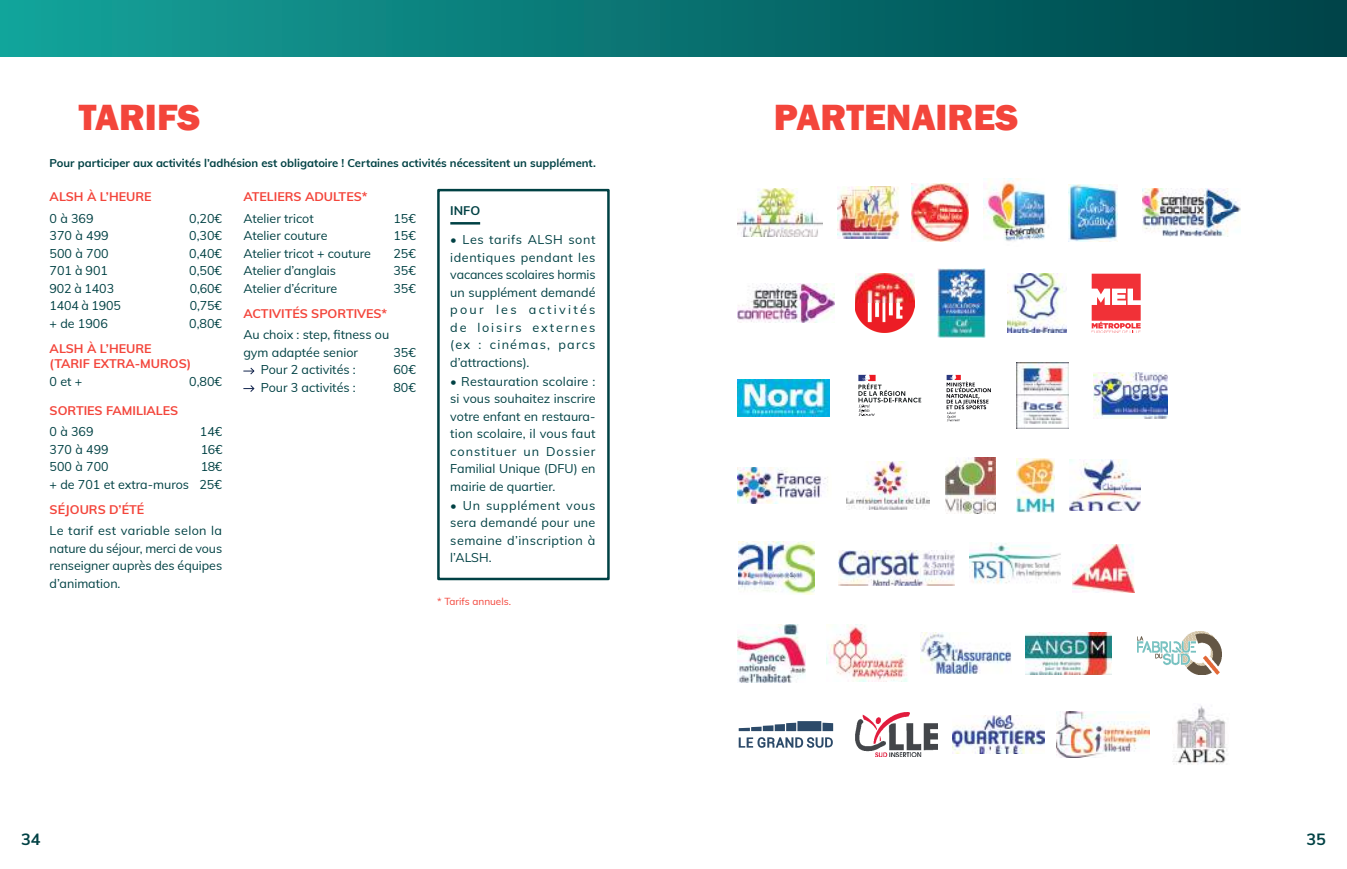
<style>
.page{position:relative;width:1347px;height:869px;background:#fff}
.page>*{position:absolute;margin:0;border:0;box-sizing:border-box;transform-origin:0 0}
.t1{font:800 37.5px "Franklin Gothic";color:#f3453b}
.t2{font:700 16.25px "Muli";color:#004144}
.t3{font:12.5px/17.5px "Muli";color:#004144;text-align:justify}
.t4{font:700 12.5px/15px "Muli";color:#f3453b}
.t5{font:700 12.5px "Muli";color:#004144}
.t6{font:700 11.25px "Muli";color:#004144}
.t7{font:10px "Muli";color:#f3453b}
</style>
<div class="page">
<div style="left:0;top:0;width:1346px;height:57px;background:linear-gradient(to right,#15a39b,#004247)"></div>
<img style="left:737px;top:188px;width:85px;height:48px">
<img style="left:946px;top:457px;width:49px;height:56px">
<img style="left:738px;top:624px;width:67px;height:58px">
<img style="left:1025px;top:632px;width:86px;height:42px">
<img style="left:738px;top:541px;width:77px;height:53px">
<img style="left:826px;top:624px;width:82px;height:57px">
<img style="left:969px;top:542px;width:92px;height:42px">
<img style="left:738px;top:379px;width:91px;height:37px">
<img style="left:838px;top:186px;width:61px;height:52px">
<img style="left:911px;top:183px;width:58px;height:59px">
<img style="left:983px;top:178px;width:63px;height:63px">
<img style="left:1072px;top:544px;width:62px;height:48px">
<img style="left:1056px;top:711px;width:93px;height:45px">
<img style="left:1069px;top:459px;width:71px;height:51px">
<img style="left:1016px;top:458px;width:38px;height:54px">
<img style="left:952px;top:715px;width:92px;height:38px">
<img style="left:1007px;top:273px;width:59px;height:59px">
<img style="left:737px;top:283px;width:97px;height:39px">
<img style="left:937px;top:269px;width:48px;height:68px">
<svg style="left:738px;top:722px;width:58px;height:8px"></svg>
<svg style="left:822px;top:722px;width:11px;height:8px"></svg>
<div style="left:797px;top:720px;width:24px;height:10px;background:#2c4a69"></div>
<svg style="left:738px;top:737px;width:95px;height:10px"></svg>
<svg style="left:1091px;top:273px;width:49px;height:59px"></svg>
<img style="left:1093px;top:372px;width:74px;height:47px">
<img style="left:855px;top:712px;width:83px;height:44px">
<img style="left:1068px;top:184px;width:49px;height:57px">
<img style="left:838px;top:550px;width:116px;height:35px">
<img style="left:920px;top:632px;width:91px;height:42px">
<img style="left:1137px;top:631px;width:84px;height:42px">
<img style="left:847px;top:461px;width:82px;height:48px">
<img style="left:1016px;top:362px;width:52px;height:66px">
<img style="left:855px;top:273px;width:59px;height:60px">
<svg style="left:243px;top:367px;width:12px;height:8px"></svg>
<svg style="left:243px;top:385px;width:12px;height:7px"></svg>
<div style="left:437px;top:189px;width:172px;height:391px;background:#fff;border:2px solid #004144"></div>
<hr style="left:450px;top:222px;width:30px;height:2px;background:#004144">
<img style="left:1172px;top:705px;width:55px;height:60px">
<svg style="left:946px;top:375px;width:45px;height:46px"></svg>
<svg style="left:858px;top:374px;width:63px;height:42px"></svg>
<img style="left:1143px;top:188px;width:97px;height:48px">
<img style="left:738px;top:467px;width:90px;height:36px">
<h1 class="t1" style="left:79px;top:93px;width:123px">TARIFS</h1>
<h1 class="t1" style="left:774px;top:93px;width:246px">PARTENAIRES</h1>
<p class="t6" style="left:50px;top:155px;width:548px">Pour participer aux activités l’adhésion est obligatoire ! Certaines activités nécessitent un supplément.</p>
<p class="t4" style="left:50px;top:189px;width:104px">ALSH À L’HEURE</p>
<p class="t3" style="left:50px;top:208px;width:46px">0 à 369</p>
<p class="t3" style="left:189px;top:208px;width:34px">0,20€</p>
<p class="t3" style="left:50px;top:226px;width:61px">370 à 499</p>
<p class="t3" style="left:189px;top:226px;width:34px">0,30€</p>
<p class="t3" style="left:50px;top:243px;width:61px">500 à 700</p>
<p class="t3" style="left:189px;top:243px;width:34px">0,40€</p>
<p class="t3" style="left:50px;top:261px;width:60px">701 à 901</p>
<p class="t3" style="left:189px;top:261px;width:34px">0,50€</p>
<p class="t3" style="left:50px;top:278px;width:66px">902 à 1403</p>
<p class="t3" style="left:190px;top:278px;width:34px">0,60€</p>
<p class="t3" style="left:50px;top:296px;width:73px">1404 à 1905</p>
<p class="t3" style="left:190px;top:296px;width:34px">0,75€</p>
<p class="t3" style="left:50px;top:313px;width:60px">+ de 1906</p>
<p class="t3" style="left:189px;top:313px;width:34px">0,80€</p>
<p class="t4" style="left:50px;top:340px;width:143px">ALSH À L’HEURE (TARIF EXTRA-MUROS)</p>
<p class="t3" style="left:50px;top:372px;width:34px">0 et +</p>
<p class="t3" style="left:189px;top:372px;width:34px">0,80€</p>
<p class="t4" style="left:50px;top:402px;width:130px">SORTIES FAMILIALES</p>
<p class="t3" style="left:50px;top:422px;width:46px">0 à 369</p>
<p class="t3" style="left:200px;top:422px;width:24px">14€</p>
<p class="t3" style="left:50px;top:439px;width:60px">370 à 499</p>
<p class="t3" style="left:201px;top:439px;width:23px">16€</p>
<p class="t3" style="left:50px;top:457px;width:60px">500 à 700</p>
<p class="t3" style="left:50px;top:457px;width:174px;text-align:right">18€<br>+ de 701 et extra-muros 25€</p>
<p class="t4" style="left:50px;top:501px;width:96px">SÉJOURS D’ÉTÉ</p>
<p class="t3" style="left:50px;top:521px;width:174px">Le tarif est variable selon la nature du séjour, merci de vous renseigner auprès des équipes d’animation.</p>
<p class="t4" style="left:243px;top:189px;width:125px">ATELIERS ADULTES*</p>
<p class="t3" style="left:243px;top:208px;width:72px">Atelier tricot</p>
<p class="t3" style="left:393px;top:208px;width:24px">15€</p>
<p class="t3" style="left:243px;top:226px;width:86px">Atelier couture</p>
<p class="t3" style="left:393px;top:226px;width:24px">15€</p>
<p class="t3" style="left:243px;top:243px;width:129px">Atelier tricot + couture</p>
<p class="t3" style="left:393px;top:243px;width:24px">25€</p>
<p class="t3" style="left:243px;top:261px;width:94px">Atelier d’anglais</p>
<p class="t3" style="left:393px;top:261px;width:24px">35€</p>
<p class="t3" style="left:243px;top:278px;width:95px">Atelier d’écriture</p>
<p class="t3" style="left:393px;top:278px;width:24px">35€</p>
<p class="t4" style="left:243px;top:305px;width:145px">ACTIVITÉS SPORTIVES*</p>
<p class="t3" style="left:243px;top:325px;width:147px">Au choix : step, fitness ou gym adaptée senior</p>
<p class="t3" style="left:393px;top:343px;width:24px">35€</p>
<p class="t3" style="left:261px;top:360px;width:97px">Pour 2 activités :</p>
<p class="t3" style="left:393px;top:360px;width:24px">60€</p>
<p class="t3" style="left:261px;top:378px;width:97px">Pour 3 activités :</p>
<p class="t3" style="left:393px;top:378px;width:24px">80€</p>
<p class="t5" style="left:450px;top:201px;width:31px">INFO</p>
<p class="t3" style="left:450px;top:230px;width:147px">• Les tarifs ALSH sont identiques pendant les vacances scolaires hormis un supplément demandé pour les activités de loisirs externes (ex : cinémas, parcs d’attractions).</p>
<p class="t3" style="left:450px;top:372px;width:147px">• Restauration scolaire : si vous souhaitez inscrire votre enfant en restaura&shy;tion scolaire, il vous faut constituer un Dossier Familial Unique (DFU) en mairie de quartier.</p>
<p class="t3" style="left:450px;top:495px;width:147px">• Un supplément vous sera demandé pour une semaine d’inscription à l’ALSH.</p>
<p class="t7" style="left:437px;top:593px;width:75px">* Tarifs annuels.</p>
<h2 class="t2" style="left:21px;top:827px;width:21px">34</h2>
<h2 class="t2" style="left:1306px;top:827px;width:21px">35</h2>
</div>
